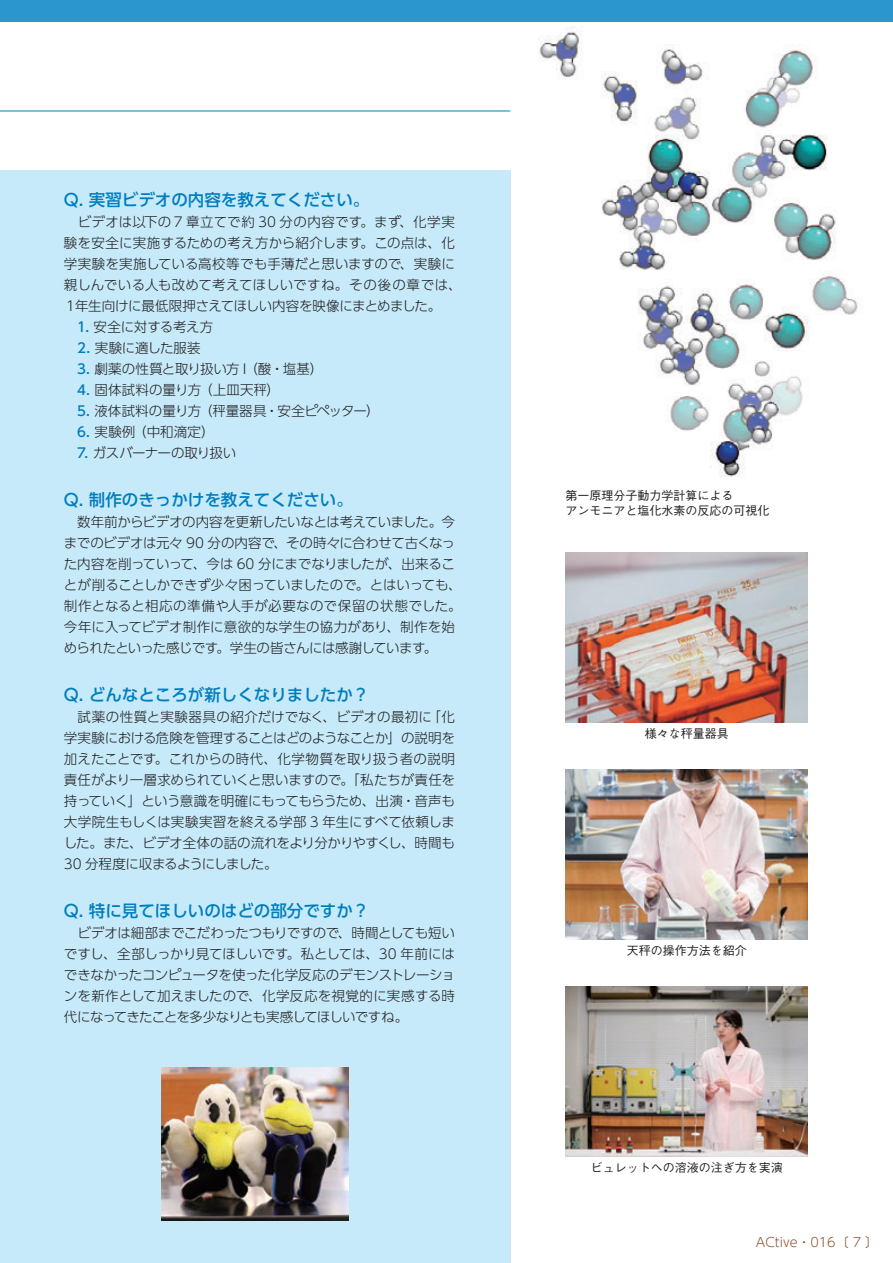
<style>
.page{position:relative;width:893px;height:1263px;background:#fff}
.page>*{position:absolute;margin:0;border:0;box-sizing:border-box;transform-origin:0 0}
.t1{font:500 16.5px "UD Shin Go Pr 6";color:#007dbe}
.t2{font:300 13.5px/21px "UD Shin Go Pr 6";letter-spacing:-.01em;color:#231f20}
.t3{font:300 13.5px "UD Shin Go Pr 6";letter-spacing:-.04em;color:#231f20}
.t4{font:300 12.75px "UD Shin Go Pr 6";color:#8a5331}
.t5{font:500 12px/15px "Gothic BBB Pr 6";color:#231f20}
.s1{font-weight:500;color:#007dbe}
</style>
<div class="page">
<div style="left:0;top:170px;width:510px;height:1093px;background:#c6eafa"></div>
<img style="left:522px;top:21px;width:371px;height:456px">
<img style="left:162px;top:1067px;width:187px;height:153px">
<img style="left:566px;top:770px;width:242px;height:170px">
<img style="left:566px;top:553px;width:242px;height:170px">
<img style="left:566px;top:986px;width:242px;height:171px">
<hr style="left:0;top:111px;width:510px;height:1px;background:#007dbe">
<div style="left:0;top:0;width:893px;height:21px;background:#2997cd"></div>
<p class="t1" style="left:64px;top:186px;width:307px">Q. 実習ビデオの内容を教えてください。</p>
<p class="t2" style="left:64px;top:211px;width:399px">　ビデオは以下の 7 章立てで約 30 分の内容です。まず、化学実験を安全に実施するための考え方から紹介します。この点は、化学実験を実施している高校等でも手薄だと思いますので、実験に親しんでいる人も改めて考えてほしいですね。その後の章では、１年生向けに最低限押さえてほしい内容を映像にまとめました。</p>
<p class="t2" style="left:77px;top:316px;width:137px"><span class="s1">1.</span> 安全に対する考え方</p>
<p class="t2" style="left:77px;top:337px;width:125px"><span class="s1">2.</span> 実験に適した服装</p>
<p class="t2" style="left:77px;top:358px;width:247px"><span class="s1">3.</span> 劇薬の性質と取り扱い方 I （酸・塩基）</p>
<p class="t2" style="left:77px;top:379px;width:204px"><span class="s1">4.</span> 固体試料の量り方 （上皿天秤）</p>
<p class="t2" style="left:77px;top:400px;width:304px"><span class="s1">5.</span> 液体試料の量り方 （秤量器具・安全ピペッター）</p>
<p class="t2" style="left:77px;top:421px;width:139px"><span class="s1">6.</span> 実験例 （中和滴定）</p>
<p class="t3" style="left:77px;top:442px;width:160px"><span class="s1">7.</span> ガスバーナーの取り扱い</p>
<p class="t1" style="left:64px;top:486px;width:291px">Q. 制作のきっかけを教えてください。</p>
<p class="t2" style="left:64px;top:511px;width:399px">　数年前からビデオの内容を更新したいなとは考えていました。今までのビデオは元々 90 分の内容で、その時々に合わせて古くなった内容を削っていって、今は 60 分にまでなりましたが、出来ることが削ることしかできず少々困っていましたので。とはいっても、制作となると相応の準備や人手が必要なので保留の状態でした。今年に入ってビデオ制作に意欲的な学生の協力があり、制作を始められたといった感じです。学生の皆さんには感謝しています。</p>
<p class="t1" style="left:64px;top:681px;width:307px">Q. どんなところが新しくなりましたか？</p>
<p class="t2" style="left:64px;top:706px;width:393px;text-align:justify">　試薬の性質と実験器具の紹介だけでなく、ビデオの最初に「化学実験における危険を管理することはどのようなことか」の説明を加えたことです。これからの時代、化学物質を取り扱う者の説明責任がより一層求められていくと思いますので。「私たちが責任を持っていく」という意識を明確にもってもらうため、出演・音声も大学院生もしくは実験実習を終える学部 3 年生にすべて依頼しました。また、ビデオ全体の話の流れをより分かりやすくし、時間も30 分程度に収まるようにしました。</p>
<p class="t1" style="left:64px;top:897px;width:307px">Q. 特に見てほしいのはどの部分ですか？</p>
<p class="t2" style="left:64px;top:922px;width:393px;text-align:justify">　ビデオは細部までこだわったつもりですので、時間としても短いですし、全部しっかり見てほしいです。私としては、30 年前にはできなかったコンピュータを使った化学反応のデモンストレーションを新作として加えましたので、化学反応を視覚的に実感する時代になってきたことを多少なりとも実感してほしいですね。</p>
<p class="t5" style="left:566px;top:487px;width:205px">第一原理分子動力学計算による<br>アンモニアと塩化水素の反応の可視化</p>
<p class="t5" style="left:645px;top:725px;width:85px">様々な秤量器具</p>
<p class="t5" style="left:627px;top:942px;width:121px">天秤の操作方法を紹介</p>
<p class="t5" style="left:591px;top:1159px;width:193px">ビュレットへの溶液の注ぎ方を実演</p>
<p class="t4" style="left:756px;top:1231px;width:124px">ACtive・016〔 7 〕</p>
</div>
